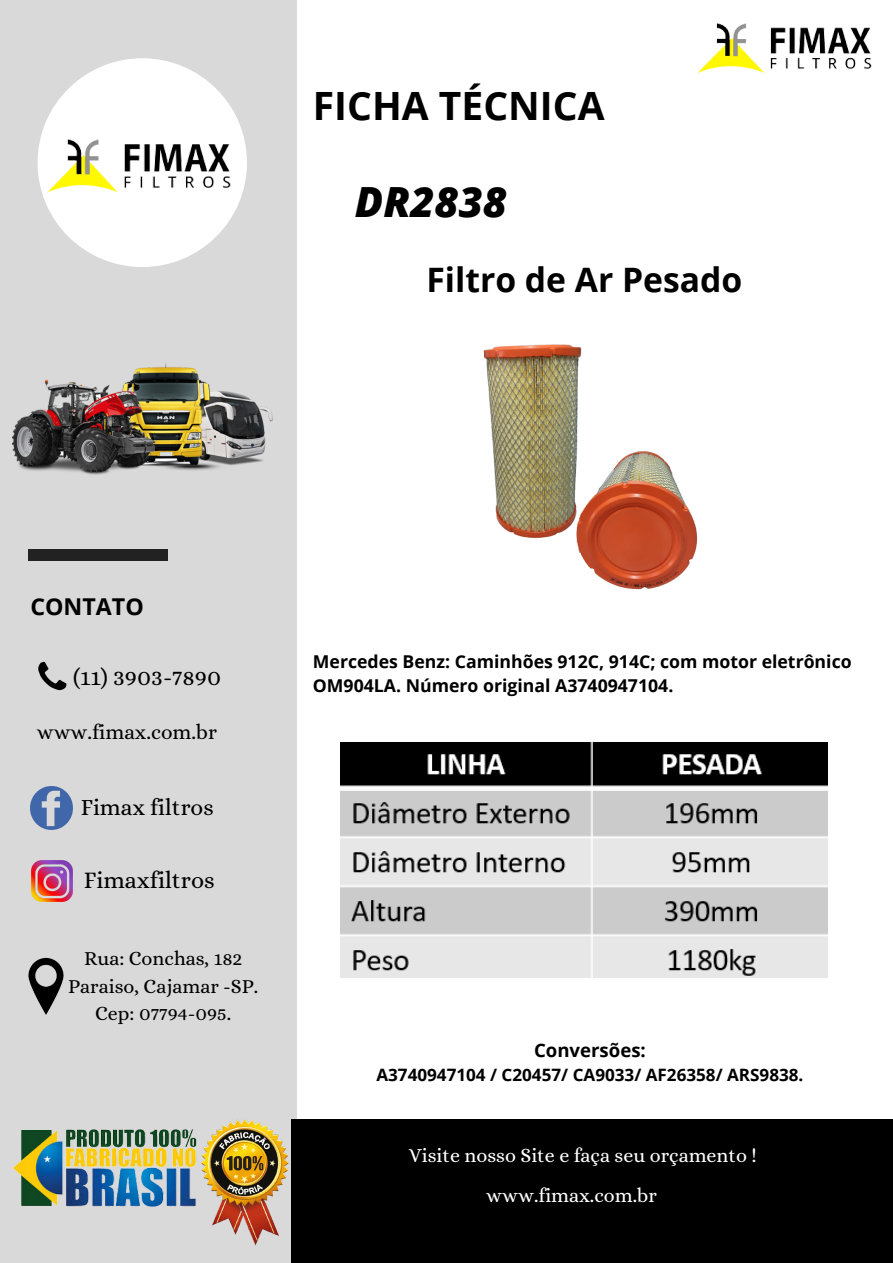
<style>
.page{position:relative;width:893px;height:1263px;background:#fff}
.page>*{position:absolute;margin:0;border:0;box-sizing:border-box;transform-origin:0 0}
.t1{font:italic 800 41.62px "Open Sans";color:#000}
.t2{font:700 39px "Open Sans";color:#000}
.t3{font:700 33.67px "Open Sans";color:#000}
.t4{font:24.15px "Alice";color:#000}
.t5{font:23.85px "Alice";color:#000}
.t6{font:23.33px "Alice";color:#000}
.t7{font:700 23.17px "Open Sans";color:#000}
.t8{font:21.08px "Alice";color:#000}
.t9{font:19.95px "Alice";color:#fff}
.t10{font:19.95px "Alice";color:#000}
.t11{font:700 18.6px "Open Sans";color:#000}
.t12{font:700 17.7px/24.6px "Open Sans";color:#000}
.t13{font:700 17.1px "Open Sans";color:#000}
</style>
<div class="page">
<div style="left:0;top:0;width:296px;height:1263px;background:#d9d9d9"></div>
<div style="left:38px;top:58px;width:209px;height:209px;background:#fff;border-radius:50%"></div>
<img style="left:37px;top:124px;width:210px;height:77px">
<img style="left:697px;top:23px;width:175px;height:51px">
<div style="left:291px;top:1119px;width:602px;height:144px;background:#000"></div>
<img style="left:13px;top:363px;width:259px;height:112px">
<div style="left:28px;top:550px;width:139px;height:11px;background:#222"></div>
<img style="left:32px;top:860px;width:41px;height:41px">
<img style="left:28px;top:957px;width:36px;height:58px">
<img style="left:30px;top:786px;width:43px;height:43px">
<img style="left:204px;top:1120px;width:85px;height:126px">
<img style="left:13px;top:1129px;width:191px;height:78px">
<img style="left:38px;top:661px;width:29px;height:30px">
<img style="left:341px;top:743px;width:486px;height:235px">
<img style="left:483px;top:344px;width:99px;height:195px">
<img style="left:571px;top:366px;width:127px;height:224px">
<p class="t2" style="left:313px;top:78px;width:293px">FICHA TÉCNICA</p>
<p class="t1" style="left:355px;top:173px;width:154px">DR2838</p>
<p class="t3" style="left:426px;top:256px;width:317px">Filtro de Ar Pesado</p>
<p class="t7" style="left:30px;top:590px;width:115px">CONTATO</p>
<p class="t4" style="left:73px;top:663px;width:150px">(11) 3903-7890</p>
<p class="t8" style="left:37px;top:720px;width:182px">www.fimax.com.br</p>
<p class="t6" style="left:81px;top:794px;width:134px">Fimax filtros</p>
<p class="t5" style="left:84px;top:867px;width:132px">Fimaxfiltros</p>
<p class="t10" style="left:84px;top:947px;width:160px">Rua: Conchas, 182</p>
<p class="t10" style="left:68px;top:974px;width:192px">Paraiso, Cajamar -SP.</p>
<p class="t10" style="left:95px;top:1002px;width:138px">Cep: 07794-095.</p>
<p class="t12" style="left:313px;top:649px;width:540px">Mercedes Benz: Caminhões 912C, 914C; com motor eletrônico<br>OM904LA. Número original A3740947104.</p>
<p class="t11" style="left:534px;top:1037px;width:113px">Conversões:</p>
<p class="t13" style="left:376px;top:1063px;width:428px">A3740947104 / C20457/ CA9033/ AF26358/ ARS9838.</p>
<p class="t9" style="left:409px;top:1144px;width:349px">Visite nosso Site e faça seu orçamento !</p>
<p class="t9" style="left:486px;top:1184px;width:172px">www.fimax.com.br</p>
</div>
